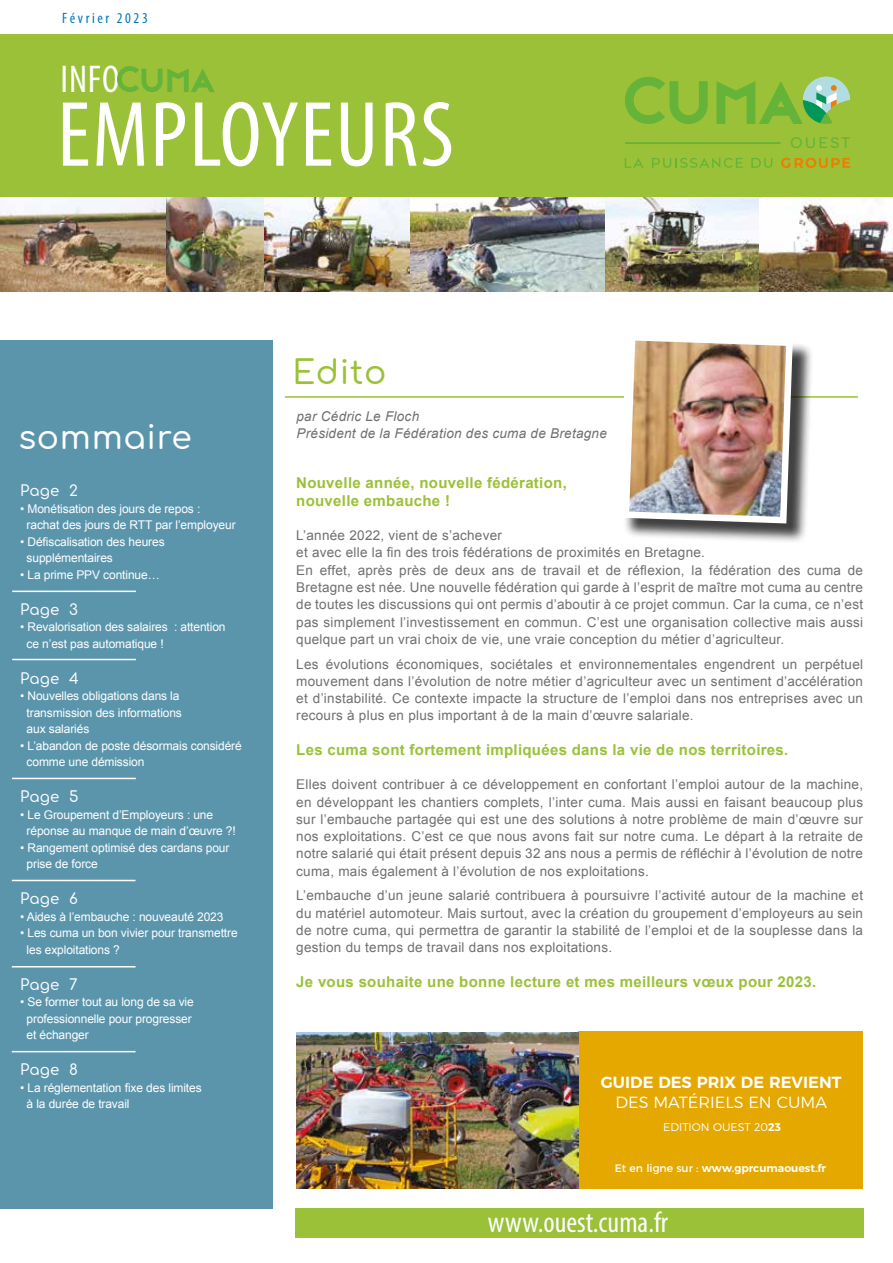
<style>
.page{position:relative;width:893px;height:1263px;background:#fff}
.page>*{position:absolute;margin:0;border:0;box-sizing:border-box;transform-origin:0 0}
.t1{font:condensed 93.6px "Myriad Pro";letter-spacing:.02em;color:#fff}
.t2{font:condensed 38.85px "Myriad Pro";color:#fff}
.t3{font:500 33px "Comfortaa";letter-spacing:.02em;color:#fff}
.t4{font:500 33px "Comfortaa";letter-spacing:.02em;color:#9ac137}
.t5{font:condensed 29.4px "Myriad Pro";color:#fff}
.t6{font:600 16.2px "Montserrat";color:#fff}
.t7{font:300 16.2px "Montserrat";color:#fff}
.t8{font:700 15px/17.2px "Arial";letter-spacing:.02em;color:#9ac137}
.t9{font:500 15px "Comfortaa";letter-spacing:.02em;color:#fff}
.t10{font:condensed 15px "Myriad Pro";letter-spacing:.175em;color:#0075bc}
.t11{font:700 13.8px "Comfortaa";letter-spacing:.15em;color:#65b338}
.t12{font:13.5px/17.2px "Arial";letter-spacing:.02em;color:#706f6f;text-align:justify}
.t13{font:italic 13.5px/17.2px "Arial";letter-spacing:.02em;color:#706f6f}
.t14{font:12px/16.5px "Arial";letter-spacing:-.01em;color:#fff}
.t15{font:300 11.1px "Montserrat";color:#fff}
.t16{font:600 10.95px "Montserrat";color:#fff}
.s1{font-weight:600}
.s2{font-weight:400}
</style>
<div class="page">
<img style="left:0;top:197px;width:603px;height:95px">
<img style="left:603px;top:197px;width:159px;height:95px">
<img style="left:759px;top:199px;width:134px;height:93px">
<div style="left:0;top:35px;width:893px;height:162px;background:#9ac137"></div>
<div style="left:295px;top:1208px;width:568px;height:30px;background:#9ac137"></div>
<svg style="left:625px;top:76px;width:83px;height:48px"></svg>
<svg style="left:716px;top:77px;width:134px;height:47px"></svg>
<hr style="left:626px;top:142px;width:154px;height:2px;background:#65b338">
<svg style="left:781px;top:158px;width:69px;height:10px"></svg>
<svg style="left:751px;top:158px;width:21px;height:10px"></svg>
<svg style="left:652px;top:158px;width:91px;height:10px"></svg>
<svg style="left:625px;top:158px;width:18px;height:10px"></svg>
<svg style="left:117px;top:66px;width:98px;height:26px"></svg>
<hr style="left:285px;top:396px;width:573px;height:2px;background:#9ac137">
<div style="left:623px;top:337px;width:190px;height:207px;background:#000;opacity:.75"></div>
<img style="left:616px;top:337px;width:180px;height:190px">
<div style="left:578px;top:1032px;width:285px;height:157px;background:#e5a800"></div>
<img style="left:296px;top:1032px;width:282px;height:156px">
<div style="left:0;top:340px;width:272px;height:869px;background:#5b95ac"></div>
<hr style="left:12px;top:659px;width:124px;height:1px;background:#fff">
<hr style="left:12px;top:591px;width:124px;height:1px;background:#fff">
<hr style="left:12px;top:778px;width:124px;height:1px;background:#fff">
<hr style="left:12px;top:966px;width:124px;height:1px;background:#fff">
<hr style="left:12px;top:880px;width:124px;height:1px;background:#fff">
<hr style="left:12px;top:1051px;width:124px;height:1px;background:#fff">
<p class="t10" style="left:62px;top:9px;width:87px">Février 2023</p>
<h2 class="t2" style="left:61px;top:56px;width:60px">INFO</h2>
<h1 class="t1" style="left:57px;top:78px;width:398px">EMPLOYEURS</h1>
<h3 class="t4" style="left:292px;top:342px;width:96px">Edito</h3>
<p class="t11" style="left:790px;top:130px;width:62px">OUEST</p>
<h3 class="t3" style="left:18px;top:407px;width:175px">sommaire</h3>
<p class="t9" style="left:20px;top:477px;width:59px">Page 2</p>
<p class="t14" style="left:27px;top:500px;width:211px;text-indent:-6px">• Monétisation des jours de repos : rachat des jours de RTT par l’employeur</p>
<p class="t14" style="left:27px;top:533px;width:140px;text-indent:-6px">• Défiscalisation des heures supplémentaires</p>
<p class="t14" style="left:20px;top:566px;width:141px">• La prime PPV continue…</p>
<p class="t9" style="left:20px;top:596px;width:59px">Page 3</p>
<p class="t14" style="left:27px;top:619px;width:200px;text-indent:-6px">• Revalorisation des salaires : attention ce n’est pas automatique !</p>
<p class="t9" style="left:20px;top:665px;width:60px">Page 4</p>
<p class="t14" style="left:27px;top:688px;width:157px;text-indent:-6px">• Nouvelles obligations dans la transmission des informations aux salariés</p>
<p class="t14" style="left:27px;top:737px;width:217px;text-indent:-6px">• L’abandon de poste désormais considéré comme une démission</p>
<p class="t9" style="left:20px;top:783px;width:60px">Page 5</p>
<p class="t14" style="left:27px;top:806px;width:211px;text-indent:-6px">• Le Groupement d’Employeurs : une réponse au manque de main d’œuvre ?!</p>
<p class="t14" style="left:27px;top:839px;width:204px;text-indent:-6px">• Rangement optimisé des cardans pour prise de force</p>
<p class="t9" style="left:20px;top:885px;width:59px">Page 6</p>
<p class="t14" style="left:20px;top:908px;width:205px">• Aides à l’embauche : nouveauté 2023</p>
<p class="t14" style="left:27px;top:925px;width:213px;text-indent:-6px">• Les cuma un bon vivier pour transmettre les exploitations ?</p>
<p class="t9" style="left:20px;top:971px;width:59px">Page 7</p>
<p class="t14" style="left:27px;top:994px;width:169px;text-indent:-6px">• Se former tout au long de sa vie professionnelle pour progresser et échanger</p>
<p class="t9" style="left:20px;top:1056px;width:59px">Page 8</p>
<p class="t14" style="left:27px;top:1079px;width:177px;text-indent:-6px">• La réglementation fixe des limites à la durée de travail</p>
<p class="t13" style="left:297px;top:408px;width:312px">par Cédric Le Floch<br>Président de la Fédération des cuma de Bretagne</p>
<p class="t8" style="left:296px;top:475px;width:272px">Nouvelle année, nouvelle fédération, nouvelle embauche !</p>
<p class="t12" style="left:296px;top:527px;width:568px;text-align:left">L’année 2022, vient de s’achever<br>et avec elle la fin des trois fédérations de proximités en Bretagne.<br>En effet, après près de deux ans de travail et de réflexion, la fédération des cuma de Bretagne est née. Une nouvelle fédération qui garde à l’esprit de maître mot cuma au centre de toutes les discussions qui ont permis d’aboutir à ce projet commun. Car la cuma, ce n’est pas simplement l’investissement en commun. C’est une organisation collective mais aussi quelque part un vrai choix de vie, une vraie conception du métier d’agriculteur.</p>
<p class="t12" style="left:296px;top:655px;width:568px">Les évolutions économiques, sociétales et environnementales engendrent un perpétuel mouvement dans l’évolution de notre métier d’agriculteur avec un sentiment d’accélération et d’instabilité. Ce contexte impacte la structure de l’emploi dans nos entreprises avec un recours à plus en plus important à de la main d’œuvre salariale.</p>
<p class="t8" style="left:296px;top:741px;width:494px">Les cuma sont fortement impliquées dans la vie de nos territoires.</p>
<p class="t12" style="left:296px;top:776px;width:568px">Elles doivent contribuer à ce développement en confortant l’emploi autour de la machine, en développant les chantiers complets, l’inter cuma. Mais aussi en faisant beaucoup plus sur l’embauche partagée qui est une des solutions à notre problème de main d’œuvre sur nos exploitations. C’est ce que nous avons fait sur notre cuma. Le départ à la retraite de notre salarié qui était présent depuis 32 ans nous a permis de réfléchir à l’évolution de notre cuma, mais également à l’évolution de nos exploitations.</p>
<p class="t12" style="left:296px;top:887px;width:568px">L’embauche d’un jeune salarié contribuera à poursuivre l’activité autour de la machine et du matériel automoteur. Mais surtout, avec la création du groupement d’employeurs au sein de notre cuma, qui permettra de garantir la stabilité de l’emploi et de la souplesse dans la gestion du temps de travail dans nos exploitations.</p>
<p class="t8" style="left:296px;top:973px;width:521px">Je vous souhaite une bonne lecture et mes meilleurs vœux pour 2023.</p>
<p class="t6" style="left:601px;top:1069px;width:242px">GUIDE DES PRIX DE REVIENT</p>
<p class="t7" style="left:615px;top:1089px;width:213px">DES MATÉRIELS EN CUMA</p>
<p class="t15" style="left:663px;top:1119px;width:119px">EDITION OUEST 20<span class="s1">23</span></p>
<p class="t16" style="left:615px;top:1159px;width:213px"><span class="s2">Et en ligne sur :</span> www.gprcumaouest.fr</p>
<h3 class="t5" style="left:488px;top:1205px;width:182px">www.ouest.cuma.fr</h3>
</div>
